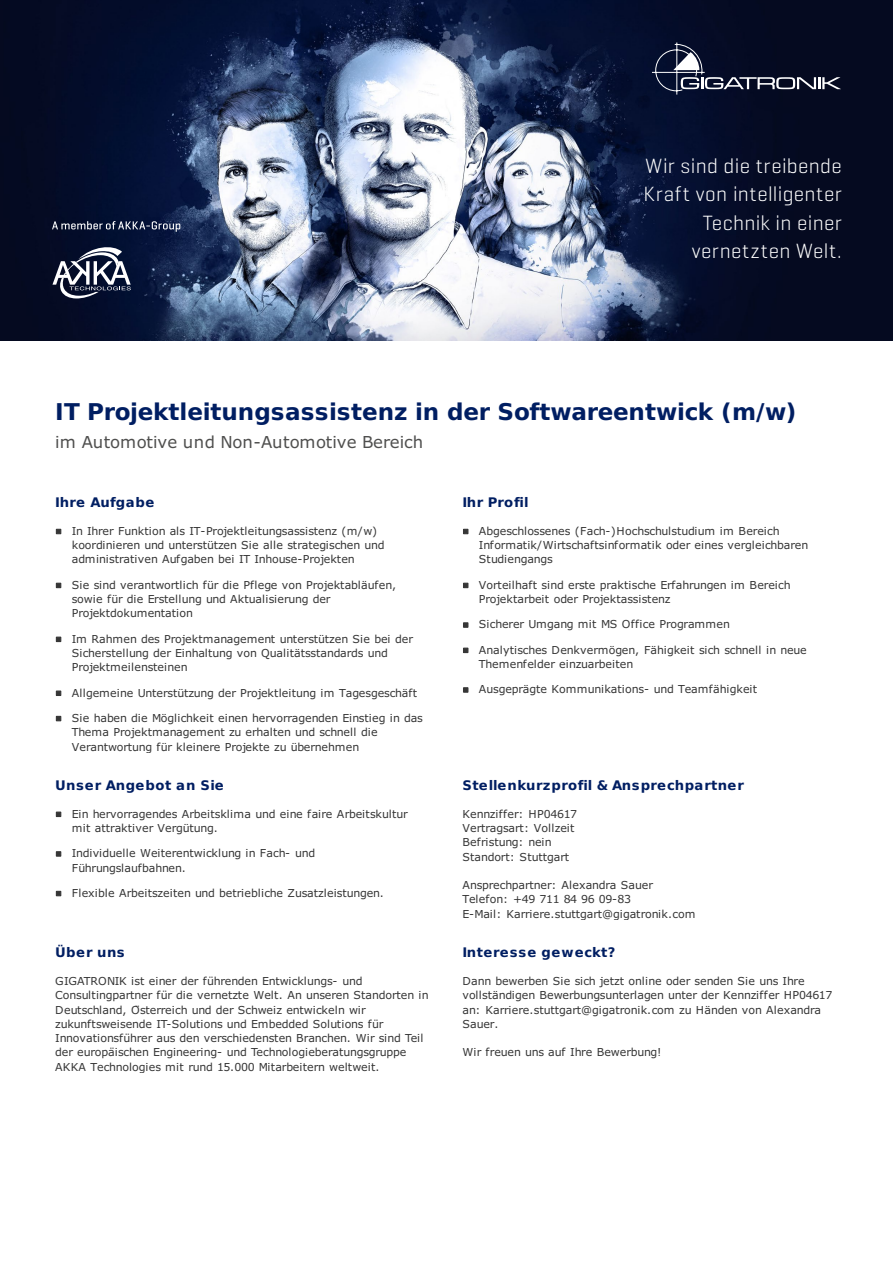
<style>
.page{position:relative;width:893px;height:1263px;background:#fff}
.page>*{position:absolute;margin:0;border:0;box-sizing:border-box;transform-origin:0 0}
.t1{font:700 23.1px "DejaVu Sans";letter-spacing:-.005em;color:#001e62}
.t2{font:300 21px/28.5px "Geogrotesque";letter-spacing:.02em;color:#fff;text-align:right}
.t3{font:16.5px "Verdana";letter-spacing:.01em;color:#4f4f4e}
.t4{font:700 13.2px "DejaVu Sans";letter-spacing:.04em;color:#001e62}
.t5{font:700 13.2px "DejaVu Sans";letter-spacing:.06em;color:#001e62}
.t6{font:700 13.2px "DejaVu Sans";letter-spacing:.01em;color:#001e62}
.t7{font:10.95px/14.2px "Verdana";letter-spacing:.005em;color:#363636}
.t8{font:10.95px "Verdana";letter-spacing:-.02em;color:#363636}
.s1{font-family:"DejaVu Sans"}
</style>
<div class="page">
<svg style="left:56px;top:529px;width:5px;height:5px"></svg>
<svg style="left:56px;top:583px;width:5px;height:5px"></svg>
<svg style="left:56px;top:637px;width:5px;height:5px"></svg>
<svg style="left:56px;top:690px;width:5px;height:6px"></svg>
<svg style="left:56px;top:716px;width:5px;height:5px"></svg>
<svg style="left:463px;top:529px;width:5px;height:5px"></svg>
<svg style="left:463px;top:583px;width:5px;height:5px"></svg>
<svg style="left:463px;top:622px;width:5px;height:6px"></svg>
<svg style="left:463px;top:648px;width:5px;height:5px"></svg>
<svg style="left:463px;top:687px;width:5px;height:6px"></svg>
<svg style="left:56px;top:811px;width:5px;height:6px"></svg>
<svg style="left:56px;top:851px;width:5px;height:6px"></svg>
<svg style="left:56px;top:891px;width:5px;height:5px"></svg>
<img style="left:0;top:0;width:893px;height:340px">
<svg style="left:652px;top:43px;width:189px;height:52px;background:#232940"></svg>
<svg style="left:52px;top:244px;width:79px;height:54px"></svg>
<svg style="left:52px;top:221px;width:128px;height:11px"></svg>
<h2 class="t2" style="left:644px;top:151px;width:200px">Wir sind die treibende<br>Kraft von intelligenter<br>Technik in einer vernetzten Welt.</h2>
<h1 class="t1" style="left:55px;top:399px;width:743px">IT Projektleitungsassistenz in der Softwareentwick (m/w)</h1>
<h3 class="t3" style="left:55px;top:431px;width:369px">im Automotive und Non-Automotive Bereich</h3>
<p class="t4" style="left:55px;top:495px;width:101px">Ihre Aufgabe</p>
<p class="t7" style="left:72px;top:523px;width:314px">In Ihrer Funktion als IT-Projektleitungsassistenz (m/w) koordinieren und unterstützen Sie alle strategischen und administrativen Aufgaben bei IT Inhouse-Projekten</p>
<p class="t7" style="left:72px;top:577px;width:326px">Sie sind verantwortlich für die Pflege von Projektabläufen, sowie für die Erstellung und Aktualisierung der<br>Projektdokumentation</p>
<p class="t7" style="left:72px;top:631px;width:343px">Im Rahmen des Projektmanagement unterstützen Sie bei der<br>Sicherstellung der Einhaltung von Qualitätsstandards und<br>Projektmeilensteinen</p>
<p class="t7" style="left:72px;top:685px;width:347px">Allgemeine Unterstützung der Projektleitung im Tagesgeschäft</p>
<p class="t7" style="left:72px;top:710px;width:353px">Sie haben die Möglichkeit einen hervorragenden Einstieg in das<br>Thema Projektmanagement zu erhalten und schnell die<br>Verantwortung für kleinere Projekte zu übernehmen</p>
<p class="t4" style="left:55px;top:778px;width:170px">Unser Angebot an Sie</p>
<p class="t7" style="left:72px;top:806px;width:337px">Ein hervorragendes Arbeitsklima und eine faire Arbeitskultur mit attraktiver Vergütung.</p>
<p class="t7" style="left:72px;top:846px;width:245px">Individuelle Weiterentwicklung in Fach- und<br>Führungslaufbahnen.</p>
<p class="t7" style="left:72px;top:885px;width:314px">Flexible Arbeitszeiten und betriebliche Zusatzleistungen.</p>
<p class="t4" style="left:55px;top:945px;width:71px">Über uns</p>
<p class="t7" style="left:55px;top:973px;width:375px">GIGATRONIK ist einer der fu<span class="s1">̈</span>hrenden Entwicklungs- und Consultingpartner fu<span class="s1">̈</span>r die vernetzte Welt. An unseren Standorten in Deutschland, O<span class="s1">̈</span>sterreich und der Schweiz entwickeln wir zukunftsweisende IT-Solutions und Embedded Solutions fu<span class="s1">̈</span>r Innovationsfu<span class="s1">̈</span>hrer aus den verschiedensten Branchen. Wir sind Teil der europa<span class="s1">̈</span>ischen Engineering- und Technologieberatungsgruppe AKKA Technologies mit rund 15.000 Mitarbeitern weltweit.</p>
<p class="t6" style="left:462px;top:495px;width:68px">Ihr Profil</p>
<p class="t7" style="left:479px;top:523px;width:331px">Abgeschlossenes (Fach-)Hochschulstudium im Bereich<br>Informatik/Wirtschaftsinformatik oder eines vergleichbaren<br>Studiengangs</p>
<p class="t7" style="left:479px;top:577px;width:313px">Vorteilhaft sind erste praktische Erfahrungen im Bereich<br>Projektarbeit oder Projektassistenz</p>
<p class="t7" style="left:479px;top:617px;width:253px">Sicherer Umgang mit MS Office Programmen</p>
<p class="t7" style="left:479px;top:642px;width:329px">Analytisches Denkvermögen, Fähigkeit sich schnell in neue<br>Themenfelder einzuarbeiten</p>
<p class="t7" style="left:479px;top:682px;width:280px">Ausgeprägte Kommunikations- und Teamfähigkeit</p>
<p class="t4" style="left:462px;top:778px;width:283px">Stellenkurzprofil &amp; Ansprechpartner</p>
<p class="t7" style="left:462px;top:806px;width:116px">Kennziffer: HP04617<br>Vertragsart: Vollzeit<br>Befristung: nein<br>Standort: Stuttgart</p>
<p class="t7" style="left:462px;top:878px;width:234px">Ansprechpartner: Alexandra Sauer<br>Telefon: +49 711 84 96 09-83<br>E-Mail: Karriere.stuttgart@gigatronik.com</p>
<p class="t5" style="left:462px;top:945px;width:154px">Interesse geweckt?</p>
<p class="t7" style="left:462px;top:973px;width:372px">Dann bewerben Sie sich jetzt online oder senden Sie uns Ihre vollständigen Bewerbungsunterlagen unter der Kennziffer HP04617 an: Karriere.stuttgart@gigatronik.com zu Händen von Alexandra Sauer.</p>
<p class="t8" style="left:462px;top:1045px;width:201px">Wir freuen uns auf Ihre Bewerbung!</p>
</div>
